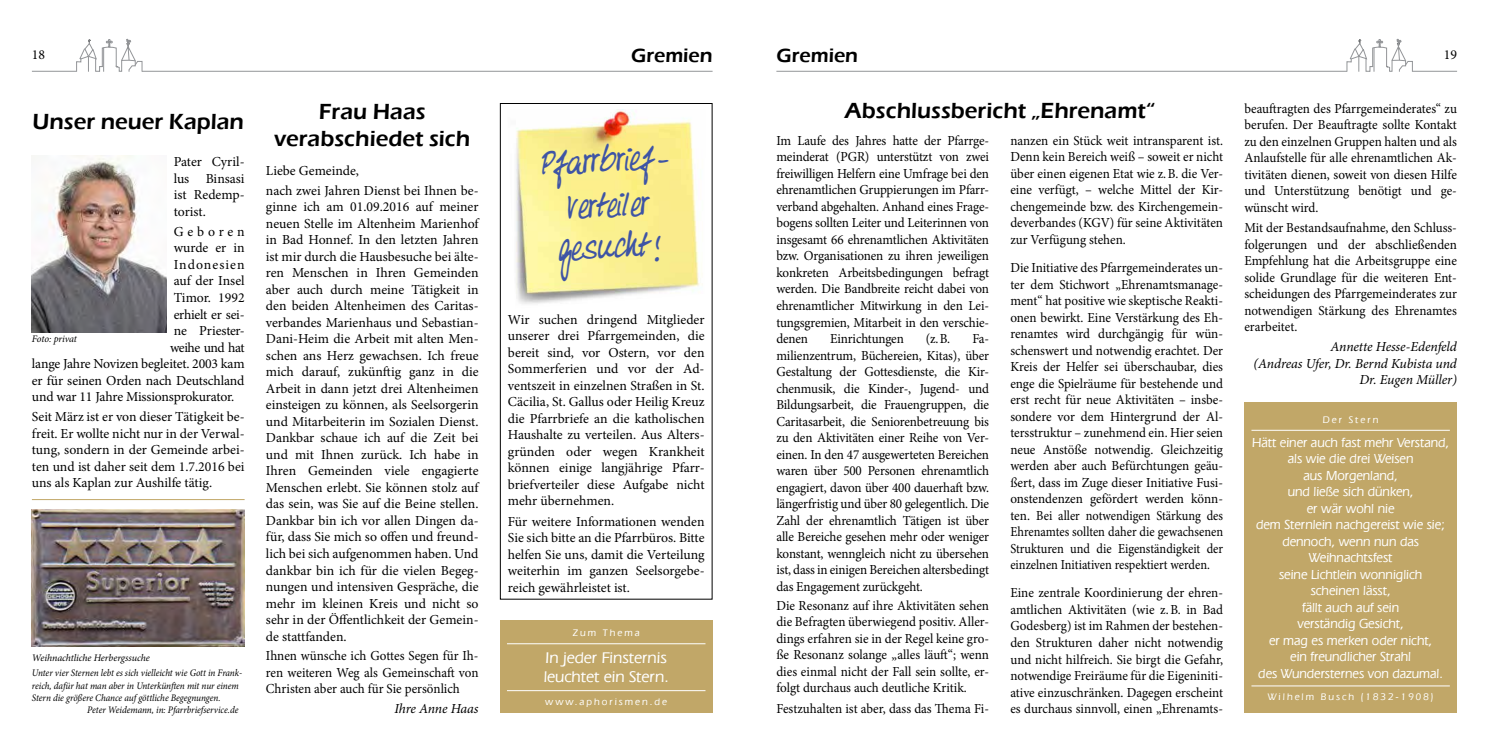
<style>
.page{position:relative;width:1489px;height:745px;background:#fff}
.page>*{position:absolute;margin:0;border:0;box-sizing:border-box;transform-origin:0 0}
.t1{font:34.88px/45.1px "Sven";color:#3e54a5;text-align:center}
.t2{font:600 22.5px/27px "Eras ITC";color:#000;text-align:center}
.t3{font:600 20px "Eras ITC";color:#000}
.t4{font:500 16.25px/19.5px "Eras IT Cby BT";color:#fff}
.t5{font:13.75px/16.5px "Minion Pro";color:#000;text-align:justify;scale:.95 1}
.t6{font:13.75px/16.5px "Minion Pro";color:#000;text-align:justify}
.t7{font:500 13.75px/16.5px "Eras IT Cby BT";color:#fff;text-align:center;scale:.95 1}
.t8{font:italic 13.75px/16.5px "Minion Pro";letter-spacing:-.005em;color:#000;text-align:right}
.t9{font:13.75px "Minion Pro";letter-spacing:-.02em;color:#000}
.t10{font:13.75px "Minion Pro";letter-spacing:-.04em;color:#000}
.t11{font:13.75px "Minion Pro";letter-spacing:.075em;color:#000}
.t12{font:13.75px "Minion Pro";letter-spacing:.275em;color:#000}
.t13{font:italic 10px "Minion Pro";letter-spacing:-.005em;color:#000;scale:.93 1}
.t14{font:italic 10px/15.5px "Minion Pro";letter-spacing:-.005em;color:#000}
.t15{font:500 10px "Eras IT Cby BT";letter-spacing:.2em;color:#fff}
</style>
<div class="page">
<svg style="left:776px;top:39px;width:680px;height:33px"></svg>
<svg style="left:32px;top:39px;width:680px;height:33px"></svg>
<div style="left:500px;top:103px;width:212px;height:496px;border:1px solid #000"></div>
<div style="left:500px;top:49px;width:212px;height:21px;background:#fff"></div>
<img style="left:32px;top:155px;width:135px;height:177px">
<img style="left:515px;top:109px;width:187px;height:195px">
<div style="left:500px;top:620px;width:212px;height:92px;background:#c1a768"></div>
<hr style="left:507px;top:643px;width:198px;height:1px;background:#fff">
<hr style="left:507px;top:690px;width:198px;height:1px;background:#fff">
<img style="left:32px;top:509px;width:212px;height:137px">
<hr style="left:32px;top:499px;width:212px;height:1px;background:#c1a768">
<div style="left:1244px;top:402px;width:212px;height:310px;background:#c1a768"></div>
<hr style="left:1251px;top:429px;width:198px;height:1px;background:#fff">
<hr style="left:1251px;top:685px;width:198px;height:1px;background:#fff">
<h3 class="t3" style="left:631px;top:44px;width:83px">Gremien</h3>
<h3 class="t3" style="left:776px;top:44px;width:83px">Gremien</h3>
<p class="t6" style="left:32px;top:46px;width:15px">18</p>
<p class="t6" style="left:1443px;top:46px;width:15px">19</p>
<h2 class="t2" style="left:33px;top:108px;width:213px">Unser neuer Kaplan</h2>
<p class="t6" style="left:174px;top:154px;width:72px">Pater Cyril&shy;lus Binsasi ist Redemp&shy;torist.</p>
<p class="t12" style="left:174px;top:222px;width:72px">Geboren</p>
<p class="t6" style="left:174px;top:240px;width:72px">wurde er in</p>
<p class="t11" style="left:174px;top:255px;width:72px">Indonesien</p>
<p class="t6" style="left:174px;top:273px;width:72px">auf der Insel</p>
<p class="t6" style="left:174px;top:289px;width:72px">Timor. 1992</p>
<p class="t9" style="left:174px;top:305px;width:72px">erhielt er sei-</p>
<p class="t6" style="left:174px;top:322px;width:72px">ne Priester-</p>
<p class="t10" style="left:170px;top:338px;width:76px">weihe und hat</p>
<p class="t6" style="left:32px;top:355px;width:214px">lange Jahre Novizen begleitet. 2003 kam</p>
<p class="t6" style="left:32px;top:372px;width:214px">er für seinen Orden nach Deutschland</p>
<p class="t6" style="left:32px;top:388px;width:204px">und war 11 Jahre Missionsprokurator.</p>
<p class="t6" style="left:32px;top:408px;width:214px">Seit März ist er von dieser Tätigkeit be&shy;freit. Er wollte nicht nur in der Verwal&shy;tung, sondern in der Gemeinde arbei&shy;ten und ist daher seit dem 1.7.2016 bei uns als Kaplan zur Aushilfe tätig.</p>
<p class="t14" style="left:32px;top:330px;width:47px">Foto: privat</p>
<p class="t14" style="left:32px;top:649px;width:212px">Weihnachtliche Herbergssuche<br>Unter vier Sternen lebt es sich vielleicht wie Gott in Frank-</p>
<p class="t13" style="left:32px;top:678px;width:224px">reich, dafür hat man aber in Unterkünften mit nur einem</p>
<p class="t13" style="left:32px;top:690px;width:204px">Stern die größere Chance auf göttliche Begegnungen.</p>
<p class="t13" style="left:87px;top:702px;width:164px">Peter Weidemann, in: Pfarrbriefservice.de</p>
<h2 class="t2" style="left:274px;top:98px;width:198px">Frau Haas verabschiedet sich</h2>
<p class="t6" style="left:266px;top:160px;width:214px;line-height:19.8px">Liebe Gemeinde,<br>nach zwei Jahren Dienst bei Ihnen be-</p>
<p class="t6" style="left:266px;top:198px;width:214px;text-align:left">ginne ich am 01.09.2016 auf meiner neuen Stelle im Altenheim Marienhof in Bad Honnef. In den letzten Jahren ist mir durch die Hausbesuche bei älte&shy;ren Menschen in Ihren Gemeinden aber auch durch meine Tätigkeit in den beiden Altenheimen des Caritas&shy;verbandes Marienhaus und Sebastian-- Dani-Heim die Arbeit mit alten Men&shy;schen ans Herz gewachsen. Ich freue mich darauf, zukünftig ganz in die Arbeit in dann jetzt drei Altenheimen einsteigen zu können, als Seelsorgerin und Mitarbeiterin im Sozialen Dienst.<br>Dankbar schaue ich auf die Zeit bei und mit Ihnen zurück. Ich habe in Ihren Gemeinden viele engagierte Menschen erlebt. Sie können stolz auf das sein, was Sie auf die Beine stellen.<br>Dankbar bin ich vor allen Dingen da&shy;für, dass Sie mich so offen und freund&shy;lich bei sich aufgenommen haben. Und dankbar bin ich für die vielen Begeg&shy;nungen und intensiven Gespräche, die mehr im kleinen Kreis und nicht so sehr in der Öffentlichkeit der Gemein&shy;de stattfanden.</p>
<p class="t5" style="left:266px;top:647px;width:225px">Ihnen wünsche ich Gottes Segen für Ih&shy;ren weiteren Weg als Gemeinschaft von Christen aber auch für Sie persönlich</p>
<p class="t8" style="left:394px;top:700px;width:86px">Ihre Anne Haas</p>
<h1 class="t1" style="left:540px;top:140px;width:131px;rotate:-3deg">Pfarrbrief -<br>Verteiler</h1>
<h1 class="t1" style="left:557px;top:226px;width:106px;rotate:-3deg">gesucht !</h1>
<p class="t6" style="left:508px;top:311px;width:198px">Wir suchen dringend Mitglieder unserer drei Pfarrgemeinden, die bereit sind, vor Ostern, vor den Sommerferien und vor der Ad&shy;ventszeit in einzelnen Straßen in St.<br>Cäcilia, St. Gallus oder Heilig Kreuz die Pfarrbriefe an die katholischen Haushalte zu verteilen. Aus Alters&shy;gründen oder wegen Krankheit können einige langjährige Pfarr&shy;briefverteiler diese Aufgabe nicht mehr übernehmen.</p>
<p class="t6" style="left:508px;top:512px;width:198px">Für weitere Informationen wenden Sie sich bitte an die Pfarrbüros. Bitte helfen Sie uns, damit die Verteilung weiterhin im ganzen Seelsorgebe&shy;reich gewährleistet ist.</p>
<p class="t15" style="left:573px;top:626px;width:68px">Zum Thema</p>
<p class="t4" style="left:543px;top:647px;width:127px">In jeder Finsternis leuchtet ein Stern.</p>
<p class="t15" style="left:545px;top:695px;width:123px">www.aphorismen.de</p>
<h2 class="t2" style="left:844px;top:97px;width:311px">Abschlussbericht „Ehrenamt“</h2>
<p class="t5" style="left:1010px;top:132px;width:225px">nanzen ein Stück weit intransparent ist.<br>Denn kein Bereich weiß – soweit er nicht über einen eigenen Etat wie z.B. die Ver&shy;eine verfügt, – welche Mittel der Kir&shy;chengemeinde bzw. des Kirchengemein&shy;deverbandes (KGV) für seine Aktivitäten zur Verfügung stehen.</p>
<p class="t5" style="left:1010px;top:259px;width:225px">Die Initiative des Pfarrgemeinderates un&shy;ter dem Stichwort „Ehrenamtsmanage&shy;ment“ hat positive wie skeptische Reakti&shy;onen bewirkt. Eine Verstärkung des Eh&shy;renamtes wird durchgängig für wün&shy;schenswert und notwendig erachtet. Der Kreis der Helfer sei überschaubar, dies enge die Spielräume für bestehende und erst recht für neue Aktivitäten – insbe&shy;sondere vor dem Hintergrund der Al&shy;tersstruktur – zunehmend ein. Hier seien neue Anstöße notwendig. Gleichzeitig werden aber auch Befürchtungen geäu&shy;ßert, dass im Zuge dieser Initiative Fusi&shy;onstendenzen gefördert werden könn&shy;ten. Bei aller notwendigen Stärkung des Ehrenamtes sollten daher die gewachsenen Strukturen und die Eigenständigkeit der einzelnen Initiativen respektiert werden.</p>
<p class="t5" style="left:1010px;top:584px;width:225px">Eine zentrale Koordinierung der ehren&shy;amtlichen Aktivitäten (wie z.B. in Bad Godesberg) ist im Rahmen der bestehen&shy;den Strukturen daher nicht notwendig und nicht hilfreich. Sie birgt die Gefahr, notwendige Freiräume für die Eigeniniti&shy;ative einzuschränken. Dagegen erscheint es durchaus sinnvoll, einen „Ehrenamts-</p>
<p class="t5" style="left:776px;top:132px;width:225px">Im Laufe des Jahres hatte der Pfarrge&shy;meinderat (PGR) unterstützt von zwei freiwilligen Helfern eine Umfrage bei den ehrenamtlichen Gruppierungen im Pfarr&shy;verband abgehalten. Anhand eines Frage&shy;bogens sollten Leiter und Leiterinnen von insgesamt 66 ehrenamtlichen Aktivitäten bzw. Organisationen zu ihren jeweiligen konkreten Arbeitsbedingungen befragt werden. Die Bandbreite reicht dabei von ehrenamtlicher Mitwirkung in den Lei&shy;tungsgremien, Mitarbeit in den verschie&shy;denen</p>
<p class="t5" style="left:830px;top:330px;width:79px">Einrichtungen</p>
<p class="t5" style="left:925px;top:330px;width:27px">(z.B.</p>
<p class="t5" style="left:776px;top:330px;width:225px;text-indent:196px">Fa&shy;milienzentrum, Büchereien, Kitas), über Gestaltung der Gottesdienste, die Kir&shy;chenmusik, die Kinder-, Jugend- und Bildungsarbeit, die Frauengruppen, die Caritasarbeit, die Seniorenbetreuung bis zu den Aktivitäten einer Reihe von Ver&shy;einen. In den 47 ausgewerteten Bereichen waren über 500 Personen ehrenamtlich engagiert, davon über 400 dauerhaft bzw. längerfristig und über 80 gelegentlich. Die Zahl der ehrenamtlich Tätigen ist über alle Bereiche gesehen mehr oder weniger konstant, wenngleich nicht zu übersehen ist, dass in einigen Bereichen altersbedingt das Engagement zurückgeht.</p>
<p class="t5" style="left:776px;top:596px;width:225px">Die Resonanz auf ihre Aktivitäten sehen die Befragten überwiegend positiv. Aller&shy;dings erfahren sie in der Regel keine gro&shy;ße Resonanz solange „alles läuft“; wenn dies einmal nicht der Fall sein sollte, er&shy;folgt durchaus auch deutliche Kritik.</p>
<p class="t5" style="left:776px;top:700px;width:225px">Festzuhalten ist aber, dass das Thema Fi-</p>
<p class="t5" style="left:1244px;top:100px;width:225px">beauftragten des Pfarrgemeinderates“ zu berufen. Der Beauftragte sollte Kontakt zu den einzelnen Gruppen halten und als Anlaufstelle für alle ehrenamtlichen Ak&shy;tivitäten dienen, soweit von diesen Hilfe und Unterstützung benötigt und ge&shy;wünscht wird.</p>
<p class="t5" style="left:1244px;top:219px;width:225px">Mit der Bestandsaufnahme, den Schluss&shy;folgerungen und der abschließenden Empfehlung hat die Arbeitsgruppe eine solide Grundlage für die weiteren Ent&shy;scheidungen des Pfarrgemeinderates zur notwendigen Stärkung des Ehrenamtes erarbeitet.</p>
<p class="t8" style="left:1253px;top:338px;width:205px">Annette Hesse-Edenfeld<br>(Andreas Ufer, Dr. Bernd Kubista und<br>Dr. Eugen Müller)</p>
<p class="t15" style="left:1322px;top:413px;width:57px">Der Stern</p>
<p class="t7" style="left:1251px;top:433px;width:209px">Hätt einer auch fast mehr Verstand, als wie die drei Weisen<br>aus Morgenland,<br>und ließe sich dünken,<br>er wär wohl nie<br>dem Sternlein nachgereist wie sie; dennoch, wenn nun das<br>Weihnachtsfest<br>seine Lichtlein wonniglich<br>scheinen lässt,<br>fällt auch auf sein<br>verständig Gesicht,<br>er mag es merken oder nicht,<br>ein freundlicher Strahl<br>des Wundersternes von dazumal.</p>
<p class="t15" style="left:1267px;top:690px;width:167px">Wilhelm Busch (1832-1908)</p>
</div>
